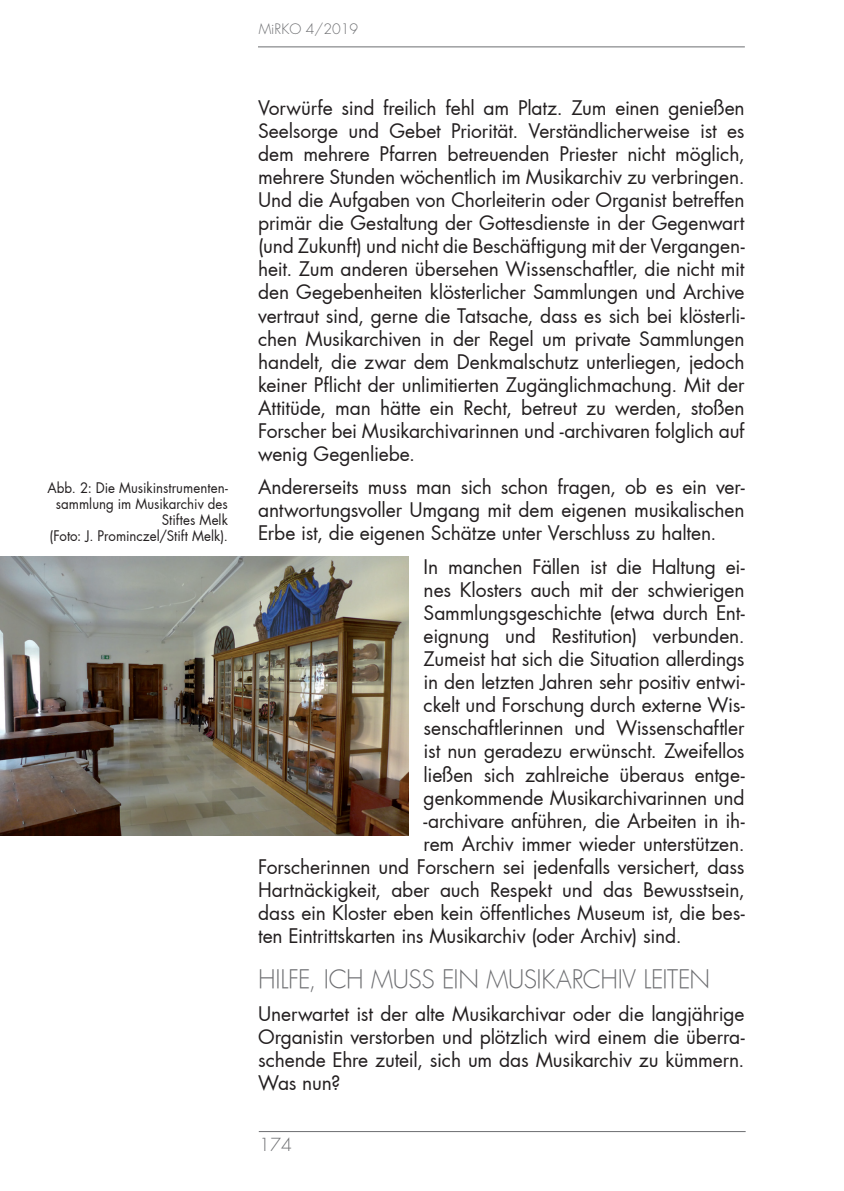
<style>
.page{position:relative;width:844px;height:1191px;background:#fff}
.page>*{position:absolute;margin:0;border:0;box-sizing:border-box;transform-origin:0 0}
.t1{font:300 24.5px "Futura";letter-spacing:-.015em;color:#6d6e71}
.t2{font:19.25px/23.1px "Futura";letter-spacing:-.01em;color:#231f20;text-align:justify}
.t3{font:300 17.5px "Futura";color:#6d6e71}
.t4{font:14px/15.8px "Futura";color:#231f20;text-align:right;scale:.95 1}
.t5{font:300 14px "Futura";color:#6d6e71}
</style>
<div class="page">
<hr style="left:258px;top:47px;width:486px;height:1px;background:#6d6e71">
<hr style="left:259px;top:1131px;width:486px;height:1px;background:#6d6e71">
<img style="left:0;top:557px;width:408px;height:278px">
<p class="t4" style="left:47px;top:480px;width:191px">Abb. 2: Die Musikinstrumenten&shy;sammlung im Musikarchiv des<br>Stiftes Melk<br>(Foto: J. Prominczel/Stift Melk).</p>
<p class="t5" style="left:259px;top:20px;width:101px">MiRKO 4/2019</p>
<p class="t2" style="left:258px;top:96px;width:488px">Vorwürfe sind freilich fehl am Platz. Zum einen genießen Seelsorge und Gebet Priorität. Verständlicherweise ist es dem mehrere Pfarren betreuenden Priester nicht möglich, mehrere Stunden wöchentlich im Musikarchiv zu verbringen.<br>Und die Aufgaben von Chorleiterin oder Organist betreffen primär die Gestaltung der Gottesdienste in der Gegenwart (und Zukunft) und nicht die Beschäftigung mit der Vergangen&shy;heit. Zum anderen übersehen Wissenschaftler, die nicht mit den Gegebenheiten klösterlicher Sammlungen und Archive vertraut sind, gerne die Tatsache, dass es sich bei klösterli&shy;chen Musikarchiven in der Regel um private Sammlungen handelt, die zwar dem Denkmalschutz unterliegen, jedoch keiner Pflicht der unlimitierten Zugänglichmachung. Mit der Attitüde, man hätte ein Recht, betreut zu werden, stoßen Forscher bei Musikarchivarinnen und -archivaren folglich auf wenig Gegenliebe.</p>
<p class="t2" style="left:258px;top:475px;width:488px">Andererseits muss man sich schon fragen, ob es ein ver&shy;antwortungsvoller Umgang mit dem eigenen musikalischen Erbe ist, die eigenen Schätze unter Verschluss zu halten.</p>
<p class="t2" style="left:423px;top:554px;width:322px">In manchen Fällen ist die Haltung ei-</p>
<p class="t2" style="left:423px;top:578px;width:322px">nes Klosters auch mit der schwierigen</p>
<p class="t2" style="left:423px;top:601px;width:322px">Sammlungsgeschichte (etwa durch Ent-</p>
<p class="t2" style="left:423px;top:624px;width:322px">eignung und Restitution) verbunden.</p>
<p class="t2" style="left:423px;top:647px;width:322px">Zumeist hat sich die Situation allerdings</p>
<p class="t2" style="left:423px;top:670px;width:322px">in den letzten Jahren sehr positiv entwi-</p>
<p class="t2" style="left:423px;top:693px;width:322px">ckelt und Forschung durch externe Wis-</p>
<p class="t2" style="left:423px;top:716px;width:322px">senschaftlerinnen und Wissenschaftler</p>
<p class="t2" style="left:423px;top:739px;width:322px">ist nun geradezu erwünscht. Zweifellos</p>
<p class="t2" style="left:423px;top:762px;width:322px">ließen sich zahlreiche überaus entge-</p>
<p class="t2" style="left:423px;top:785px;width:322px">genkommende Musikarchivarinnen und</p>
<p class="t2" style="left:423px;top:809px;width:322px">-archivare anführen, die Arbeiten in ih-</p>
<p class="t2" style="left:423px;top:832px;width:322px">rem Archiv immer wieder unterstützen.</p>
<p class="t2" style="left:258px;top:855px;width:488px">Forscherinnen und Forschern sei jedenfalls versichert, dass</p>
<p class="t2" style="left:258px;top:878px;width:488px">Hartnäckigkeit, aber auch Respekt und das Bewusstsein,</p>
<p class="t2" style="left:258px;top:901px;width:488px">dass ein Kloster eben kein öffentliches Museum ist, die bes-</p>
<p class="t2" style="left:258px;top:924px;width:425px">ten Eintrittskarten ins Musikarchiv (oder Archiv) sind.</p>
<p class="t1" style="left:258px;top:963px;width:453px">HILFE, ICH MUSS EIN MUSIKARCH IV LEITEN</p>
<p class="t2" style="left:258px;top:1001px;width:488px">Unerwartet ist der alte Musikarchivar oder die langjährige Organistin verstorben und plötzlich wird einem die überra&shy;schende Ehre zuteil, sich um das Musikarchiv zu kümmern.<br>Was nun?</p>
<p class="t3" style="left:259px;top:1134px;width:34px">174</p>
</div>
